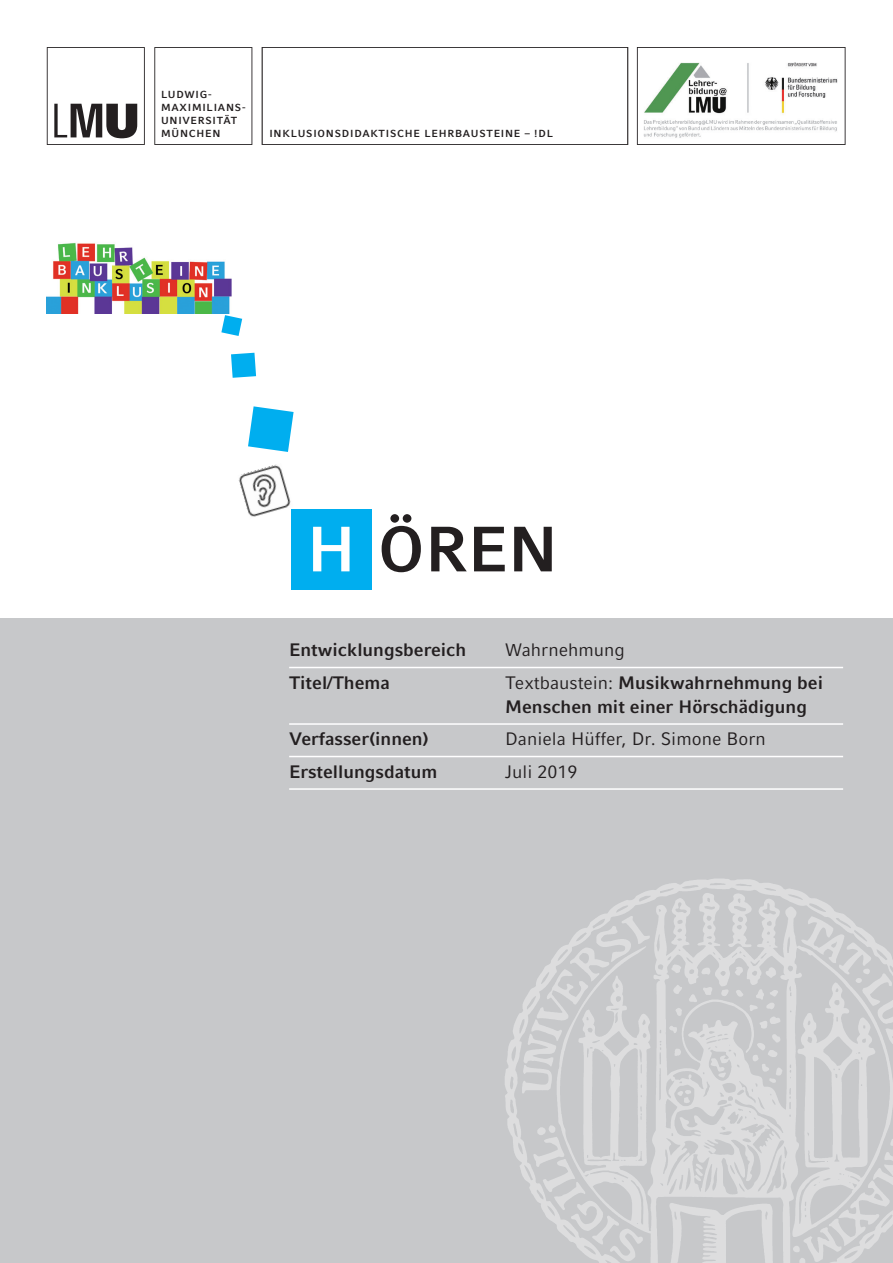
<style>
.page{position:relative;width:893px;height:1263px;background:#fff}
.page>*{position:absolute;margin:0;border:0;box-sizing:border-box;transform-origin:0 0}
.t1{font:700 63.75px "LMU Compatil Fact";color:#231f20}
.t2{font:700 18px/24px "LMU Compatil Fact";color:#231f20}
.t3{font:18px "LMU Compatil Fact";color:#231f20}
.t4{font:700 10.2px/13.2px "LMU Compatil Fact";letter-spacing:.075em;color:#231f20}
.s1{color:#fff}
.s2{font-weight:400}
</style>
<div class="page">
<div style="left:0;top:619px;width:893px;height:644px;background:#c7c8ca"></div>
<svg style="left:154px;top:47px;width:98px;height:98px"></svg>
<svg style="left:637px;top:47px;width:208px;height:98px"></svg>
<svg style="left:262px;top:47px;width:366px;height:98px"></svg>
<svg style="left:47px;top:47px;width:98px;height:98px"></svg>
<img style="left:643px;top:62px;width:199px;height:80px">
<img style="left:505px;top:879px;width:388px;height:384px">
<hr style="left:289px;top:667px;width:554px;height:1px;background:#fff">
<hr style="left:289px;top:723px;width:554px;height:2px;background:#fff">
<hr style="left:289px;top:756px;width:554px;height:1px;background:#fff">
<hr style="left:289px;top:788px;width:554px;height:2px;background:#fff">
<img style="left:47px;top:243px;width:185px;height:70px">
<div style="left:291px;top:509px;width:81px;height:80px;background:#00aeef"></div>
<svg style="left:248px;top:406px;width:46px;height:46px"></svg>
<svg style="left:231px;top:353px;width:25px;height:25px"></svg>
<svg style="left:221px;top:315px;width:21px;height:21px"></svg>
<img style="left:238px;top:464px;width:53px;height:53px">
<p class="t4" style="left:161px;top:88px;width:86px">LUDWIG-<br>MAXIMILIANS-<br>UNIVERSITÄT<br>MÜNCHEN</p>
<p class="t4" style="left:269px;top:127px;width:285px">INKLUSIONSDIDAKTISCHE LEHRBAUSTEINE – !DL</p>
<p class="t1" style="left:307px;top:512px;width:253px"><span class="s1">H</span> ÖREN</p>
<p class="t2" style="left:289px;top:638px;width:179px">Entwicklungsbereich</p>
<p class="t3" style="left:505px;top:639px;width:121px">Wahrnehmung</p>
<p class="t2" style="left:289px;top:670px;width:102px">Titel/Thema</p>
<p class="t2" style="left:505px;top:670px;width:319px"><span class="s2">Textbaustein:</span> Musikwahrnehmung bei<br>Menschen mit einer Hörschädigung</p>
<p class="t2" style="left:289px;top:727px;width:141px">Verfasser(innen)</p>
<p class="t3" style="left:505px;top:728px;width:262px">Daniela Hüffer, Dr. Simone Born</p>
<p class="t2" style="left:289px;top:759px;width:150px">Erstellungsdatum</p>
<p class="t3" style="left:505px;top:761px;width:74px">Juli 2019</p>
</div>
